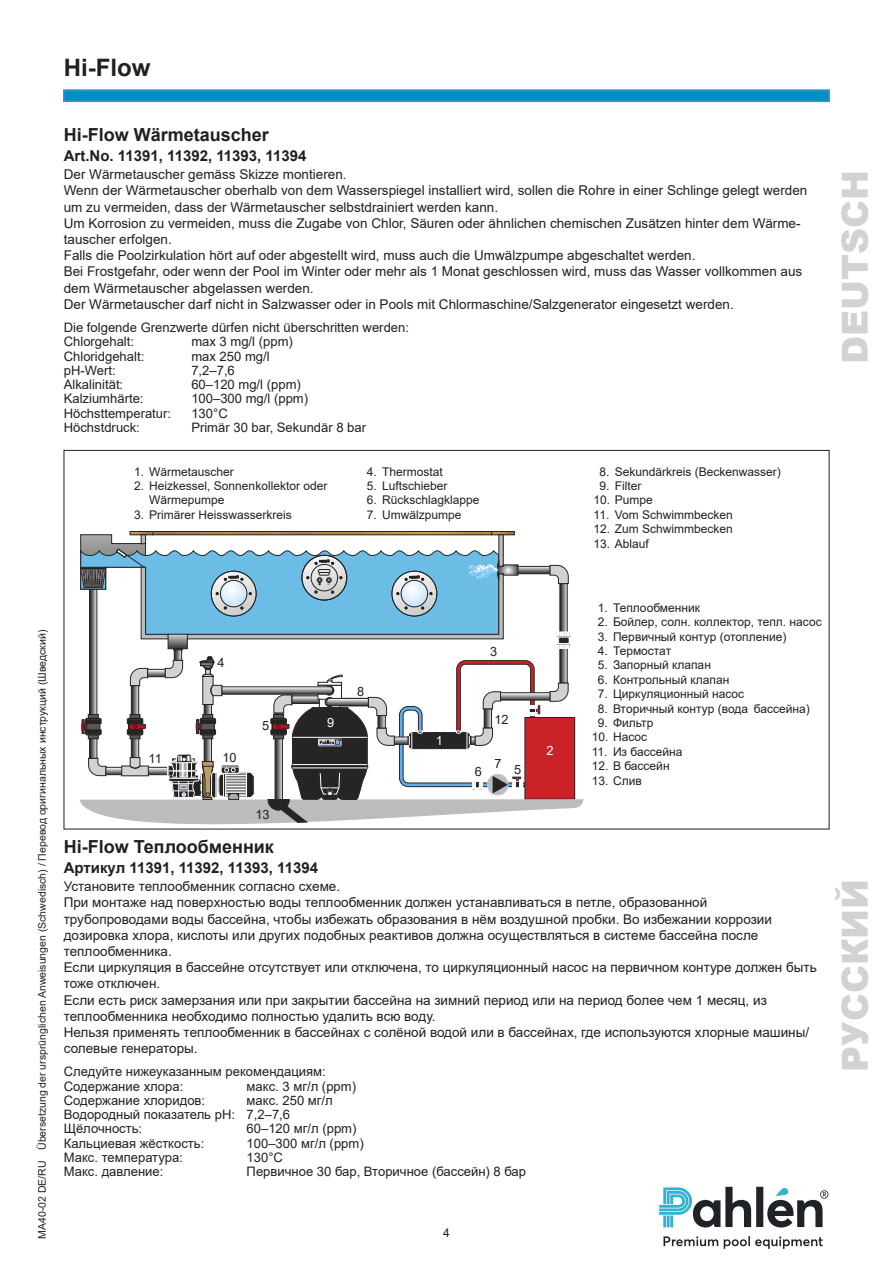
<style>
.page{position:relative;width:893px;height:1263px;background:#fff}
.page>*{position:absolute;margin:0;border:0;box-sizing:border-box;transform-origin:0 0}
.t1{font:900 36px "Arial";color:#d1d2d4}
.t2{font:700 24px "Arial";color:#231f20}
.Rubrik_10{font:700 18px "Arial";color:#231f20}
.Rubrik12{font:700 18px "Arial";color:#231f20}
.Rubrik_10-2{font:700 15px "Arial";color:#231f20}
.Brödtext{font:13.5px/16.2px "Arial";color:#231f20}
.Brödtext_mindre{font:13.05px "Arial";color:#231f20}
.Bildtext{font:12.75px "Arial";color:#231f20}
.Bildtext-2{font:12.75px "Arial";color:#fff}
.Bildtext-3{font:12px "Arial";color:#231f20}
.t3{font:10.5px "Arial";color:#231f20}
.t4{font:2.85px "Arial";color:#222221}
.t5{font:900 2.1px "Arial";color:#222221}
</style>
<div class="page">
<div style="left:63px;top:89px;width:767px;height:13px;background:#038ec0;border:2px solid #3199cd"></div>
<svg style="left:659px;top:1187px;width:169px;height:62px"></svg>
<div style="left:130px;top:531px;width:23px;height:4px;border:1px solid #272425"></div>
<div style="left:491px;top:531px;width:23px;height:4px;border:1px solid #272425"></div>
<div style="left:153px;top:531px;width:339px;height:4px;border:1px solid #272425"></div>
<svg style="left:80px;top:534px;width:504px;height:291px"></svg>
<h2 class="t2" style="left:64px;top:50px;width:88px">Hi-Flow</h2>
<p class="t3" style="left:35px;top:1239px;width:610px;rotate:-90deg">MA40-02 DE/RU Übersetzung der ursprünglichen Anweisungen (Schwedisch) / Перевод оригинальных инструкций (Шведский)</p>
<p class="Rubrik_10" style="left:64px;top:122px;width:207px">Hi-Flow Wärmetauscher</p>
<p class="Rubrik_10-2" style="left:64px;top:145px;width:244px">Art.No. 11391, 11392, 11393, 11394</p>
<p class="Brödtext" style="left:64px;top:166px;width:284px">Der Wärmetauscher gemäss Skizze montieren.</p>
<p class="Brödtext" style="left:64px;top:182px;width:745px">Wenn der Wärmetauscher oberhalb von dem Wasserspiegel installiert wird, sollen die Rohre in einer Schlinge gelegt werden um zu vermeiden, dass der Wärmetauscher selbstdrainiert werden kann.</p>
<p class="Brödtext" style="left:64px;top:215px;width:738px">Um Korrosion zu vermeiden, muss die Zugabe von Chlor, Säuren oder ähnlichen chemischen Zusätzen hinter dem Wärme&shy;tauscher erfolgen.</p>
<p class="Brödtext" style="left:64px;top:247px;width:633px">Falls die Poolzirkulation hört auf oder abgestellt wird, muss auch die Umwälzpumpe abgeschaltet werden.</p>
<p class="Brödtext" style="left:64px;top:263px;width:740px">Bei Frostgefahr, oder wenn der Pool im Winter oder mehr als 1 Monat geschlossen wird, muss das Wasser vollkommen aus dem Wärmetauscher abgelassen werden.</p>
<p class="Brödtext" style="left:64px;top:296px;width:671px">Der Wärmetauscher darf nicht in Salzwasser oder in Pools mit Chlormaschine/Salzgenerator eingesetzt werden.</p>
<p class="Brödtext_mindre" style="left:64px;top:318px;width:347px">Die folgende Grenzwerte dürfen nicht überschritten werden:</p>
<p class="Brödtext_mindre" style="left:64px;top:333px;width:72px">Chlorgehalt:</p>
<p class="Brödtext_mindre" style="left:191px;top:333px;width:103px">max 3 mg/l (ppm)</p>
<p class="Brödtext_mindre" style="left:64px;top:347px;width:82px">Chloridgehalt:</p>
<p class="Brödtext_mindre" style="left:191px;top:347px;width:80px">max 250 mg/l</p>
<p class="Brödtext_mindre" style="left:64px;top:361px;width:53px">pH-Wert:</p>
<p class="Brödtext_mindre" style="left:191px;top:361px;width:45px">7,2–7,6</p>
<p class="Brödtext_mindre" style="left:64px;top:375px;width:61px">Alkalinität:</p>
<p class="Brödtext_mindre" style="left:191px;top:375px;width:111px">60–120 mg/l (ppm)</p>
<p class="Brödtext_mindre" style="left:64px;top:390px;width:81px">Kalziumhärte:</p>
<p class="Brödtext_mindre" style="left:191px;top:390px;width:118px">100–300 mg/l (ppm)</p>
<p class="Brödtext_mindre" style="left:64px;top:404px;width:109px">Höchsttemperatur:</p>
<p class="Brödtext_mindre" style="left:191px;top:404px;width:38px">130°C</p>
<p class="Brödtext_mindre" style="left:64px;top:418px;width:78px">Höchstdruck:</p>
<p class="Brödtext_mindre" style="left:191px;top:418px;width:176px">Primär 30 bar, Sekundär 8 bar</p>
<p class="Bildtext-3" style="left:134px;top:463px;width:101px">1. Wärmetauscher</p>
<p class="Bildtext-3" style="left:134px;top:478px;width:195px">2. Heizkessel, Sonnenkollektor oder</p>
<p class="Bildtext-3" style="left:149px;top:492px;width:77px">Wärmepumpe</p>
<p class="Bildtext-3" style="left:134px;top:506px;width:159px">3. Primärer Heisswasserkreis</p>
<p class="Bildtext-3" style="left:600px;top:463px;width:183px">8. Sekundärkreis (Beckenwasser)</p>
<p class="Bildtext-3" style="left:600px;top:478px;width:43px">9. Filter</p>
<p class="Bildtext-3" style="left:594px;top:492px;width:61px">10. Pumpe</p>
<p class="Bildtext-3" style="left:594px;top:506px;width:141px">11. Vom Schwimmbecken</p>
<p class="Bildtext-3" style="left:594px;top:521px;width:141px">12. Zum Schwimmbecken</p>
<p class="Bildtext-3" style="left:594px;top:535px;width:57px">13. Ablauf</p>
<p class="Bildtext-3" style="left:367px;top:463px;width:77px">4. Thermostat</p>
<p class="Bildtext-3" style="left:367px;top:478px;width:82px">5. Luftschieber</p>
<p class="Bildtext-3" style="left:367px;top:492px;width:114px">6. Rückschlagklappe</p>
<p class="Bildtext-3" style="left:367px;top:506px;width:96px">7. Umwälzpumpe</p>
<h1 class="t1" style="left:829px;top:364px;width:195px;rotate:-90deg">DEUTSCH</h1>
<p class="Bildtext" style="left:149px;top:749px;width:15px">11</p>
<p class="t5" style="left:181px;top:785px;width:7px">VISE</p>
<p class="Bildtext" style="left:217px;top:653px;width:9px">4</p>
<p class="Bildtext" style="left:222px;top:748px;width:16px">10</p>
<p class="Bildtext" style="left:262px;top:716px;width:9px">5</p>
<p class="Bildtext" style="left:255px;top:805px;width:16px">13</p>
<p class="t4" style="left:327px;top:582px;width:5px">+/-</p>
<p class="Bildtext-2" style="left:327px;top:714px;width:9px">9</p>
<p class="Bildtext" style="left:357px;top:682px;width:9px">8</p>
<p class="Bildtext-2" style="left:436px;top:732px;width:9px">1</p>
<p class="Bildtext" style="left:490px;top:643px;width:9px">3</p>
<p class="Bildtext" style="left:494px;top:711px;width:16px">12</p>
<p class="Bildtext" style="left:475px;top:762px;width:9px">6</p>
<p class="Bildtext" style="left:495px;top:755px;width:9px">7</p>
<p class="Bildtext" style="left:514px;top:761px;width:9px">5</p>
<p class="Bildtext-2" style="left:546px;top:741px;width:9px">2</p>
<p class="Bildtext-3" style="left:598px;top:599px;width:104px">1. Теплообменник</p>
<p class="Bildtext-3" style="left:598px;top:614px;width:225px">2. Бойлер, солн. коллектор, тепл. насос</p>
<p class="Bildtext-3" style="left:598px;top:628px;width:190px">3. Первичный контур (отопление)</p>
<p class="Bildtext-3" style="left:598px;top:642px;width:75px">4. Термостат</p>
<p class="Bildtext-3" style="left:598px;top:657px;width:115px">5. Запорный клапан</p>
<p class="Bildtext-3" style="left:598px;top:671px;width:133px">6. Контрольный клапан</p>
<p class="Bildtext-3" style="left:598px;top:686px;width:148px">7. Циркуляционный насос</p>
<p class="Bildtext-3" style="left:598px;top:700px;width:213px">8. Вторичный контур (вода бассейна)</p>
<p class="Bildtext-3" style="left:598px;top:714px;width:57px">9. Фильтр</p>
<p class="Bildtext-3" style="left:592px;top:729px;width:57px">10. Насос</p>
<p class="Bildtext-3" style="left:592px;top:743px;width:92px">11. Из бассейна</p>
<p class="Bildtext-3" style="left:592px;top:758px;width:79px">12. В бассейн</p>
<p class="Bildtext-3" style="left:592px;top:772px;width:52px">13. Слив</p>
<p class="Rubrik12" style="left:64px;top:834px;width:212px">Hi-Flow Теплообменник</p>
<p class="Rubrik_10-2" style="left:64px;top:857px;width:256px">Артикул 11391, 11392, 11393, 11394</p>
<p class="Brödtext" style="left:64px;top:878px;width:278px">Установите теплообменник согласно схеме.</p>
<p class="Brödtext" style="left:64px;top:894px;width:710px">При монтаже над поверхностью воды теплообменник должен устанавливаться в петле, образованной трубопроводами воды бассейна, чтобы избежать образования в нём воздушной пробки. Во избежании коррозии дозировка хлора, кислоты или других подобных реактивов должна осуществляться в системе бассейна после теплообменника.</p>
<p class="Brödtext" style="left:64px;top:959px;width:754px">Если циркуляция в бассейне отсутствует или отключена, то циркуляционный насос на первичном контуре должен быть тоже отключен.</p>
<p class="Brödtext" style="left:64px;top:992px;width:704px">Если есть риск замерзания или при закрытии бассейна на зимний период или на период более чем 1 месяц, из теплообменника необходимо полностью удалить всю воду.</p>
<p class="Brödtext" style="left:64px;top:1024px;width:747px">Нельзя применять теплообменник в бассейнах с солёной водой или в бассейнах, где используются хлорные машины/ солевые генераторы.</p>
<p class="Brödtext_mindre" style="left:64px;top:1063px;width:264px">Следуйте нижеуказанным рекомендациям:</p>
<p class="Brödtext_mindre" style="left:64px;top:1077px;width:121px">Содержание хлора:</p>
<p class="Brödtext_mindre" style="left:247px;top:1077px;width:111px">макс. 3 мг/л (ррm)</p>
<p class="Brödtext_mindre" style="left:64px;top:1091px;width:143px">Содержание хлоридов:</p>
<p class="Brödtext_mindre" style="left:247px;top:1091px;width:88px">макс. 250 мг/л</p>
<p class="Brödtext_mindre" style="left:64px;top:1105px;width:228px">Водородный показатель рН: 7,2–7,6</p>
<p class="Brödtext_mindre" style="left:64px;top:1120px;width:80px">Щёлочность:</p>
<p class="Brödtext_mindre" style="left:247px;top:1120px;width:111px">60–120 мг/л (ррm)</p>
<p class="Brödtext_mindre" style="left:64px;top:1134px;width:142px">Кальциевая жёсткость:</p>
<p class="Brödtext_mindre" style="left:247px;top:1134px;width:119px">100–300 мг/л (ррm)</p>
<p class="Brödtext_mindre" style="left:64px;top:1148px;width:121px">Макс. температура:</p>
<p class="Brödtext_mindre" style="left:247px;top:1148px;width:38px">130°C</p>
<p class="Brödtext_mindre" style="left:64px;top:1162px;width:101px">Макс. давление:</p>
<p class="Brödtext_mindre" style="left:247px;top:1162px;width:281px">Первичное 30 бар, Вторичное (бассейн) 8 бар</p>
<h1 class="t1" style="left:829px;top:1071px;width:194px;rotate:-90deg">РУССКИЙ</h1>
<p class="Bildtext-3" style="left:443px;top:1224px;width:8px">4</p>
</div>
